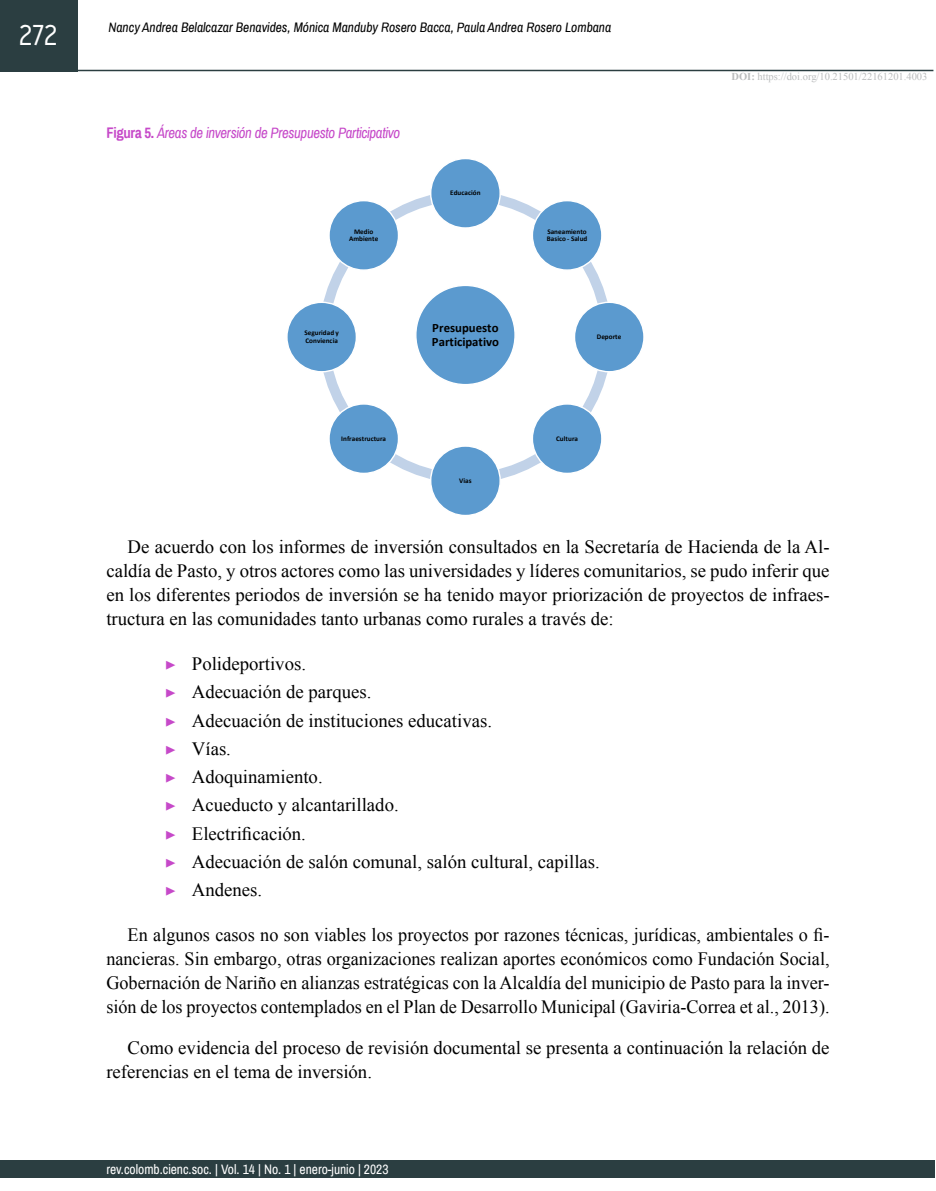
<style>
.page{position:relative;width:936px;height:1191px;background:#fff}
.page>*{position:absolute;margin:0;border:0;box-sizing:border-box;transform-origin:0 0}
.t1{font:30px "Typestar Pro";color:#fff}
.t2{font:18.75px/28.2px "Times New Roman";color:#000;text-align:justify}
.t3{font:italic 15px "Archivo Narrow";letter-spacing:-.02em;color:#c649c9}
.t4{font:italic 13.5px "Archivo Narrow";color:#000}
.t5{font:13.5px "Archivo Narrow";color:#fff}
.t6{font:700 12.75px/14.1px "Calibri";color:#000}
.t7{font:10.5px "Times New Roman";color:#bbbdbe}
.t8{font:700 7.2px/7.6px "Calibri";letter-spacing:.005em;color:#000}
.s1{font-weight:700;font-style:normal}
.s2{font-weight:700}
.s3{font-family:"Minion Pro";color:#c649c9}
</style>
<div class="page">
<div style="left:0;top:1160px;width:934px;height:18px;background:#2b3e41"></div>
<hr style="left:77px;top:70px;width:856px;height:1px;background:#2b3e41">
<div style="left:0;top:0;width:78px;height:71px;background:#2b3e41"></div>
<svg style="left:323px;top:195px;width:285px;height:284px"></svg>
<div style="left:416px;top:285px;width:99px;height:99px;background:#5b9acf;border-radius:50%"></div>
<div style="left:430px;top:158px;width:70px;height:70px;background:#5b9acf;border-radius:50%"></div>
<div style="left:430px;top:158px;width:71px;height:71px;border:1px solid #fff;border-radius:50%"></div>
<div style="left:532px;top:201px;width:70px;height:69px;background:#5b9acf;border-radius:50%"></div>
<div style="left:531px;top:200px;width:71px;height:71px;border:1px solid #fff;border-radius:50%"></div>
<div style="left:574px;top:302px;width:70px;height:70px;background:#5b9acf;border-radius:50%"></div>
<div style="left:573px;top:301px;width:71px;height:71px;border:1px solid #fff;border-radius:50%"></div>
<div style="left:532px;top:404px;width:70px;height:69px;background:#5b9acf;border-radius:50%"></div>
<div style="left:531px;top:403px;width:71px;height:71px;border:1px solid #fff;border-radius:50%"></div>
<div style="left:430px;top:446px;width:70px;height:69px;background:#5b9acf;border-radius:50%"></div>
<div style="left:430px;top:445px;width:71px;height:71px;border:1px solid #fff;border-radius:50%"></div>
<div style="left:329px;top:404px;width:69px;height:69px;background:#5b9acf;border-radius:50%"></div>
<div style="left:328px;top:403px;width:71px;height:71px;border:1px solid #fff;border-radius:50%"></div>
<div style="left:287px;top:302px;width:69px;height:70px;background:#5b9acf;border-radius:50%"></div>
<div style="left:286px;top:301px;width:71px;height:71px;border:1px solid #fff;border-radius:50%"></div>
<div style="left:329px;top:201px;width:69px;height:69px;background:#5b9acf;border-radius:50%"></div>
<div style="left:328px;top:200px;width:71px;height:71px;border:1px solid #fff;border-radius:50%"></div>
<h1 class="t1" style="left:18px;top:16px;width:43px">272</h1>
<p class="t4" style="left:108px;top:19px;width:504px">Nancy Andrea Belalcazar Benavides, Mónica Manduby Rosero Bacca, Paula Andrea Rosero Lombana</p>
<p class="t3" style="left:106px;top:124px;width:295px"><span class="s1">Figura 5.</span> Áreas de inversión de Presupuesto Participativo</p>
<p class="t8" style="left:450px;top:189px;width:32px">Educación</p>
<p class="t8" style="left:349px;top:227px;width:31px;text-align:center">Medio<br>Ambiente</p>
<p class="t8" style="left:547px;top:227px;width:42px">Saneamiento<br>Basico - Salud</p>
<p class="t8" style="left:304px;top:329px;width:36px">Seguridad y<br>Conviencia</p>
<p class="t6" style="left:432px;top:320px;width:68px">Presupuesto<br>Participativo</p>
<p class="t8" style="left:597px;top:333px;width:26px">Deporte</p>
<p class="t8" style="left:341px;top:434px;width:46px">Infraestructura</p>
<p class="t8" style="left:556px;top:434px;width:23px">Cultura</p>
<p class="t8" style="left:459px;top:476px;width:14px">Vias</p>
<p class="t7" style="left:731px;top:70px;width:197px"><span class="s2">DOI:</span> https://doi.org/10.21501/22161201.4003</p>
<p class="t2" style="left:106px;top:534px;width:724px;line-height:24px;text-indent:21px">De acuerdo con los informes de inversión consultados en la Secretaría de Hacienda de la Al&shy;caldía de Pasto, y otros actores como las universidades y líderes comunitarios, se pudo inferir que en los diferentes periodos de inversión se ha tenido mayor priorización de proyectos de infraes&shy;tructura en las comunidades tanto urbanas como rurales a través de:</p>
<p class="t2" style="left:165px;top:649px;width:436px;text-align:left"><span class="s3">▶</span> Polideportivos.<br><span class="s3">▶</span> Adecuación de parques.<br><span class="s3">▶</span> Adecuación de instituciones educativas.<br><span class="s3">▶</span> Vías.<br><span class="s3">▶</span> Adoquinamiento.<br><span class="s3">▶</span> Acueducto y alcantarillado.<br><span class="s3">▶</span> Electrificación.<br><span class="s3">▶</span> Adecuación de salón comunal, salón cultural, capillas. <span class="s3">▶</span> Andenes.</p>
<p class="t2" style="left:106px;top:922px;width:724px;line-height:24px;text-indent:21px">En algunos casos no son viables los proyectos por razones técnicas, jurídicas, ambientales o fi&shy;nancieras. Sin embargo, otras organizaciones realizan aportes económicos como Fundación Social, Gobernación de Nariño en alianzas estratégicas con la Alcaldía del municipio de Pasto para la inver&shy;sión de los proyectos contemplados en el Plan de Desarrollo Municipal (Gaviria-Correa et al., 2013).</p>
<p class="t2" style="left:106px;top:1035px;width:724px;line-height:24px;text-indent:21px">Como evidencia del proceso de revisión documental se presenta a continuación la relación de referencias en el tema de inversión.</p>
<p class="t5" style="left:106px;top:1160px;width:284px">rev.colomb.cienc.soc. | Vol. 14 | No. 1 | enero-junio | 2023</p>
</div>
